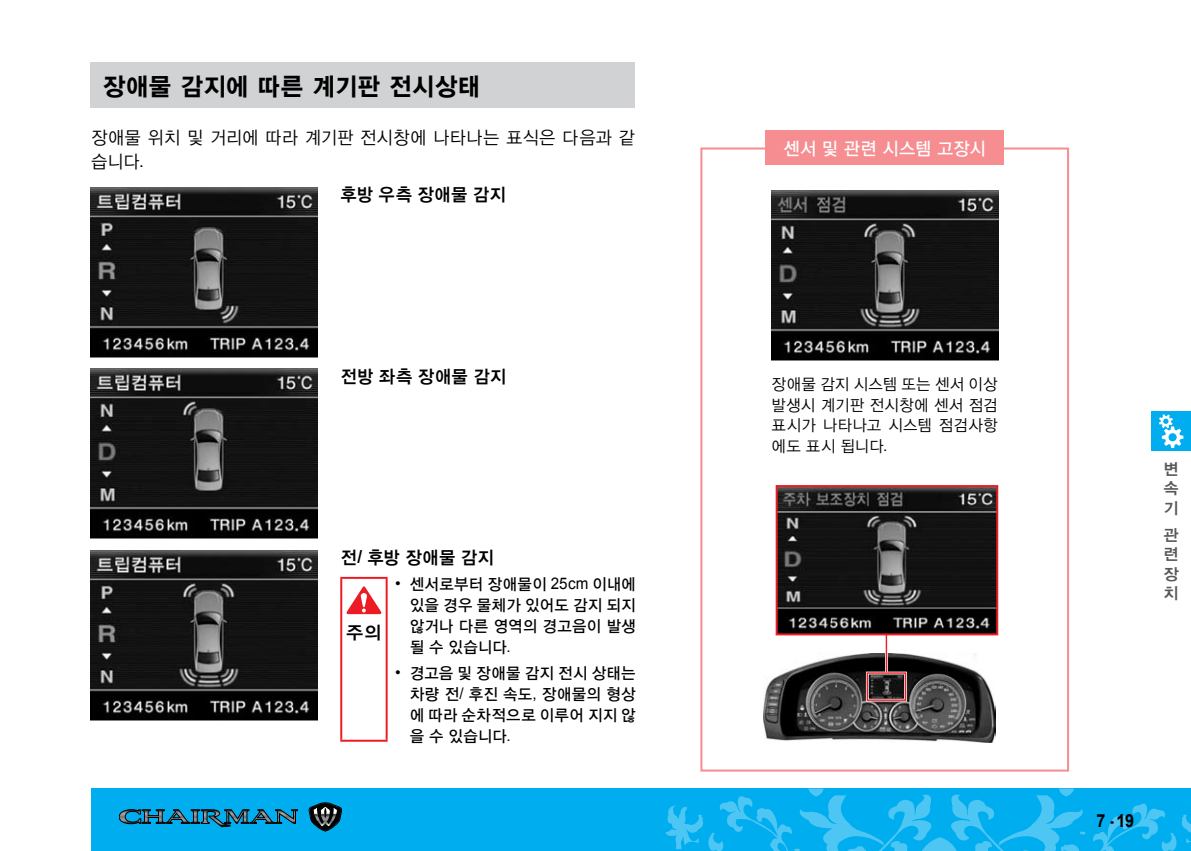
<style>
.page{position:relative;width:1191px;height:851px;background:#fff}
.page>*{position:absolute;margin:0;border:0;box-sizing:border-box;transform-origin:0 0}
.t1{font:25px "YDIYGO150 KS Cpc EUC H";letter-spacing:-.04em;color:#000;scale:.95 1}
.t2{font:18px/23.4px "YDIYGO120 KS Cpc EUC H";letter-spacing:-.04em;color:#000;scale:.95 1}
.t3{font:18px "YDIYGO140 KS Cpc EUC H";letter-spacing:-.035em;color:#000;scale:.95 1}
.t4{font:18px "YDIYGO130 KS Cpc EUC H";letter-spacing:-.03em;color:#fff;scale:.95 1}
.t5{font:700 18px "Arial";color:#000;scale:.9 1}
.t6{font:18px "YDIYGO140 KS Cpc EUC H";letter-spacing:-.035em;color:#000}
.t7{font:16px/20.8px "YDIYGO130 KS Cpc EUC H";letter-spacing:-.03em;color:#000;text-align:justify;scale:.95 1}
.t8{font:16px/20.8px "YDIYGO120 KS Cpc EUC H";letter-spacing:-.03em;color:#000;text-align:justify;scale:.95 1}
.t9{font:16px/19.2px "YDIYGO140 KS Cpc EUC H";color:#58585b;text-align:justify}
.t10{font:16px "Arial";color:#000}
.s1{font-family:"Arial"}
.s2{font-family:"Arial";font-weight:700}
</style>
<div class="page">
<div style="left:91px;top:788px;width:1100px;height:62px;background:#00adef"></div>
<svg style="left:665px;top:788px;width:421px;height:63px"></svg>
<svg style="left:1093px;top:803px;width:98px;height:47px"></svg>
<div style="left:1151px;top:411px;width:40px;height:40px;background:#00adef"></div>
<svg style="left:309px;top:802px;width:33px;height:29px"></svg>
<svg style="left:119px;top:809px;width:178px;height:17px"></svg>
<svg style="left:1159px;top:414px;width:24px;height:34px"></svg>
<img style="left:91px;top:187px;width:226px;height:170px">
<div style="left:91px;top:62px;width:544px;height:46px;background:#d1d2d4"></div>
<img style="left:91px;top:369px;width:226px;height:170px">
<img style="left:91px;top:550px;width:226px;height:170px">
<hr style="left:340px;top:578px;width:2px;height:161px;background:#ed1c24">
<hr style="left:340px;top:576px;width:48px;height:2px;background:#ed1c24">
<hr style="left:340px;top:739px;width:48px;height:2px;background:#ed1c24">
<hr style="left:386px;top:578px;width:2px;height:161px;background:#ed1c24">
<svg style="left:346px;top:586px;width:36px;height:28px"></svg>
<img style="left:771px;top:190px;width:227px;height:170px">
<img style="left:764px;top:653px;width:231px;height:89px">
<div style="left:866px;top:672px;width:40px;height:28px;border:1px solid #ed1c24"></div>
<hr style="left:885px;top:593px;width:3px;height:79px;background:#fff">
<hr style="left:885px;top:595px;width:2px;height:77px;background:#ed1c24">
<img style="left:778px;top:488px;width:217px;height:144px">
<div style="left:775px;top:485px;width:223px;height:150px;border:2px solid #ed1c24"></div>
<div style="left:700px;top:147px;width:369px;height:624px;border:2px solid #f68d91"></div>
<div style="left:765px;top:130px;width:238px;height:34px;background:#f68d91"></div>
<h1 class="t1" style="left:102px;top:74px;width:400px">장애물 감지에 따른 계기판 전시상태</h1>
<p class="t2" style="left:91px;top:126px;width:574px">장애물 위치 및 거리에 따라 계기판 전시창에 나타나는 표식은 다음과 같 습니다<span class="s1">.</span></p>
<p class="t3" style="left:340px;top:186px;width:176px">후방 우측 장애물 감지</p>
<p class="t3" style="left:340px;top:367px;width:177px">전방 좌측 장애물 감지</p>
<p class="t3" style="left:340px;top:548px;width:163px">전<span class="s2">/</span> 후방 장애물 감지</p>
<p class="t6" style="left:346px;top:623px;width:37px">주의</p>
<p class="t10" style="left:395px;top:573px;width:7px">•</p>
<p class="t10" style="left:395px;top:662px;width:7px">•</p>
<p class="t7" style="left:409px;top:574px;width:240px">센서로부터 장애물이 <span class="s1">25cm</span> 이내에 있을 경우 물체가 있어도 감지 되지 않거나 다른 영역의 경고음이 발생 될 수 있습니다<span class="s1">.</span></p>
<p class="t7" style="left:409px;top:663px;width:240px">경고음 및 장애물 감지 전시 상태는 차량 전<span class="s1">/</span> 후진 속도<span class="s1">,</span> 장애물의 형상 에 따라 순차적으로 이루어 지지 않 을 수 있습니다<span class="s1">.</span></p>
<p class="t4" style="left:783px;top:139px;width:215px">센서 및 관련 시스템 고장시</p>
<p class="t8" style="left:771px;top:373px;width:240px">장애물 감지 시스템 또는 센서 이상 발생시 계기판 전시창에 센서 점검 표시가 나타나고 시스템 점검사항 에도 표시 됩니다<span class="s1">.</span></p>
<p class="t9" style="left:1163px;top:460px;width:17px">변 속 기</p>
<p class="t9" style="left:1163px;top:526px;width:17px">관 련 장 치</p>
<p class="t5" style="left:1096px;top:808px;width:42px">7 - 19</p>
</div>
